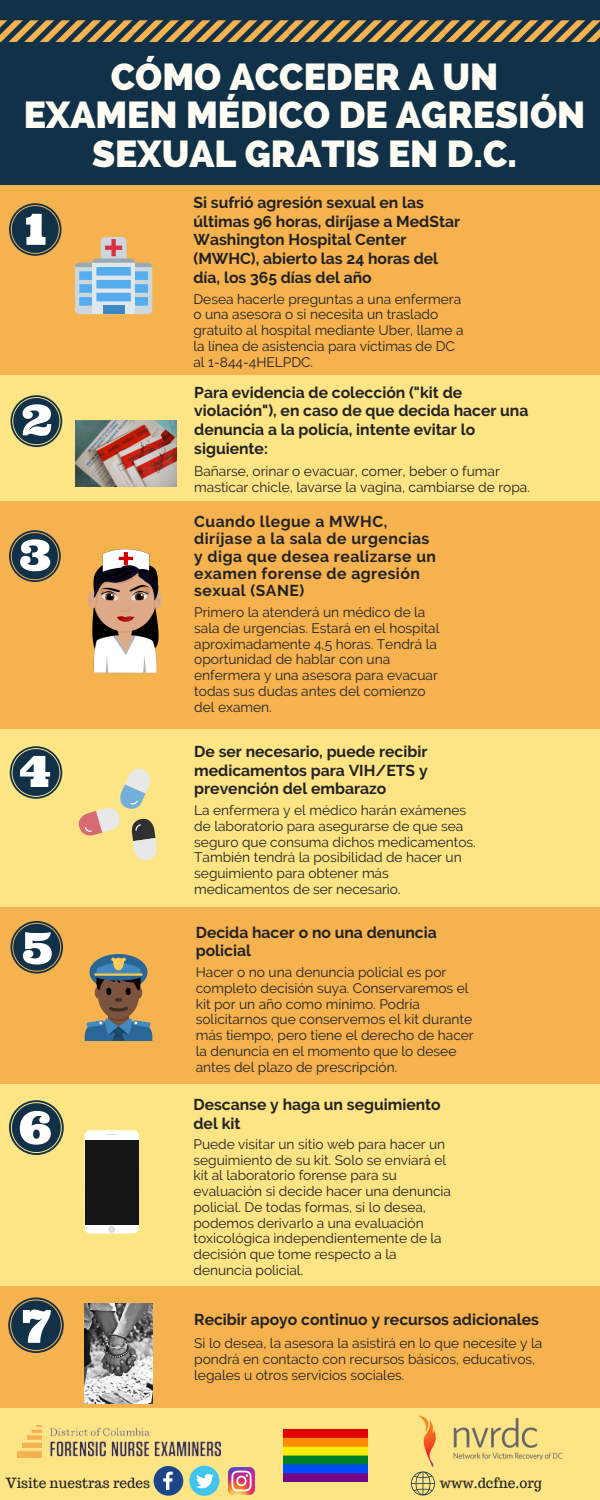
<style>
.page{position:relative;width:600px;height:1500px;background:#fff}
.page>*{position:absolute;margin:0;border:0;box-sizing:border-box;transform-origin:0 0}
.t1{font:800 37.3px/38.2px "Raleway";color:#fffdf3;text-align:center}
.t2{font:700 15.7px/18.8px "Raleway";color:#212121}
.t3{font:700 15.7px/18.8px "Raleway";color:#222}
.t4{font:700 15.7px/17.2px "Raleway";letter-spacing:.03em;color:#222}
.t5{font:13.8px/15.8px "Raleway";color:#222}
.t6{font:13.8px/15.8px "Raleway";color:#212121}
.t7{font:13.8px "Trocchi";color:#222}
.t8{font:13.7px/15.8px "Raleway";color:#222}
</style>
<div class="page">
<div style="left:0;top:0;width:600px;height:1468px;background:#f5b24f"></div>
<div style="left:0;top:0;width:600px;height:184px;background:#103148"></div>
<div style="left:0;top:375px;width:600px;height:125px;background:#fde484"></div>
<div style="left:0;top:729px;width:600px;height:178px;background:#fde484"></div>
<div style="left:0;top:1084px;width:600px;height:201px;background:#fde484"></div>
<div style="left:0;top:1408px;width:600px;height:92px;background:#fde484"></div>
<svg style="left:75px;top:237px;width:77px;height:77px"></svg>
<svg style="left:9px;top:203px;width:52px;height:53px"></svg>
<svg style="left:11px;top:395px;width:51px;height:52px"></svg>
<svg style="left:9px;top:530px;width:52px;height:52px"></svg>
<svg style="left:10px;top:746px;width:52px;height:53px"></svg>
<svg style="left:11px;top:921px;width:52px;height:53px"></svg>
<svg style="left:9px;top:1100px;width:55px;height:55px"></svg>
<img style="left:75px;top:420px;width:101px;height:67px">
<img style="left:88px;top:550px;width:73px;height:123px">
<svg style="left:79px;top:769px;width:78px;height:91px"></svg>
<svg style="left:85px;top:954px;width:67px;height:87px"></svg>
<svg style="left:84px;top:1130px;width:55px;height:104px;background:#42423f"></svg>
<svg style="left:8px;top:1298px;width:56px;height:55px"></svg>
<img style="left:85px;top:1304px;width:67px;height:99px">
<img style="left:418px;top:1415px;width:145px;height:52px">
<svg style="left:154px;top:1466px;width:29px;height:30px"></svg>
<div style="left:189px;top:1466px;width:30px;height:30px;background:#3fc6ee;border-radius:50%"></div>
<svg style="left:196px;top:1474px;width:18px;height:14px"></svg>
<img style="left:228px;top:1468px;width:27px;height:27px">
<svg style="left:411px;top:1472px;width:24px;height:23px"></svg>
<img style="left:17px;top:1425px;width:203px;height:32px">
<img style="left:284px;top:1430px;width:84px;height:51px">
<svg style="left:0;top:20px;width:600px;height:22px"></svg>
<h1 class="t1" style="left:24px;top:58px;width:563px">CÓMO ACCEDER A UN<br>EXAMEN MÉDICO DE AGRESIÓN<br>SEXUAL GRATIS EN D.C.</h1>
<p class="t2" style="left:194px;top:193px;width:268px">Si sufrió agresión sexual en las últimas 96 horas, diríjase a MedStar<br>Washington Hospital Center (MWHC), abierto las 24 horas del día, los 365 días del año</p>
<p class="t6" style="left:194px;top:291px;width:271px">Desea hacerle preguntas a una enfermera o una asesora o si necesita un traslado gratuito al hospital mediante Uber, llame a la línea de asistencia para víctimas de DC al 1-844-4HELPDC.</p>
<p class="t2" style="left:194px;top:383px;width:336px">Para evidencia de colección ("kit de violación"), en caso de que decida hacer una denuncia a la policía, intente evitar lo siguiente:</p>
<p class="t6" style="left:194px;top:463px;width:337px">Bañarse, orinar o evacuar, comer, beber o fumar masticar chicle, lavarse la vagina, cambiarse de ropa.</p>
<p class="t4" style="left:194px;top:513px;width:243px">Cuando llegue a MWHC, diríjase a la sala de urgencias y diga que desea realizarse un examen forense de agresión sexual (SANE)</p>
<p class="t5" style="left:194px;top:604px;width:247px">Primero la atenderá un médico de la sala de urgencias. Estará en el hospital aproximadamente 4,5 horas. Tendrá la oportunidad de hablar con una enfermera y una asesora para evacuar todas sus dudas antes del comienzo del examen.</p>
<p class="t3" style="left:194px;top:742px;width:235px;text-align:justify">De ser necesario, puede recibir medicamentos para VIH/ETS y prevención del embarazo</p>
<p class="t5" style="left:194px;top:802px;width:283px">La enfermera y el médico harán exámenes de laboratorio para asegurarse de que sea seguro que consuma dichos medicamentos.<br>También tendrá la posibilidad de hacer un seguimiento para obtener más medicamentos de ser necesario.</p>
<p class="t3" style="left:196px;top:923px;width:243px">Decida hacer o no una denuncia policial</p>
<p class="t5" style="left:196px;top:964px;width:280px">Hacer o no una denuncia policial es por completo decisión suya. Conservaremos el kit por un año como mínimo. Podría solicitarnos que conservemos el kit durante más tiempo, pero tiene el derecho de hacer la denuncia en el momento que lo desee antes del plazo de prescripción.</p>
<p class="t3" style="left:194px;top:1095px;width:249px">Descanse y haga un seguimiento del kit</p>
<p class="t8" style="left:194px;top:1136px;width:259px">Puede visitar un sitio web para hacer un seguimiento de su kit. Solo se enviará el kit al laboratorio forense para su evaluación si decide hacer una denuncia policial. De todas formas, si lo desea, podemos derivarlo a una evaluación toxicológica independientemente de la decisión que tome respecto a la denuncia policial.</p>
<p class="t3" style="left:194px;top:1310px;width:346px">Recibir apoyo continuo y recursos adicionales</p>
<p class="t5" style="left:194px;top:1336px;width:350px">Si lo desea, la asesora la asistirá en lo que necesite y la pondrá en contacto con recursos básicos, educativos, legales u otros servicios sociales.</p>
<p class="t7" style="left:6px;top:1474px;width:146px">Visite nuestras redes</p>
<p class="t7" style="left:440px;top:1474px;width:104px">www.dcfne.org</p>
</div>
